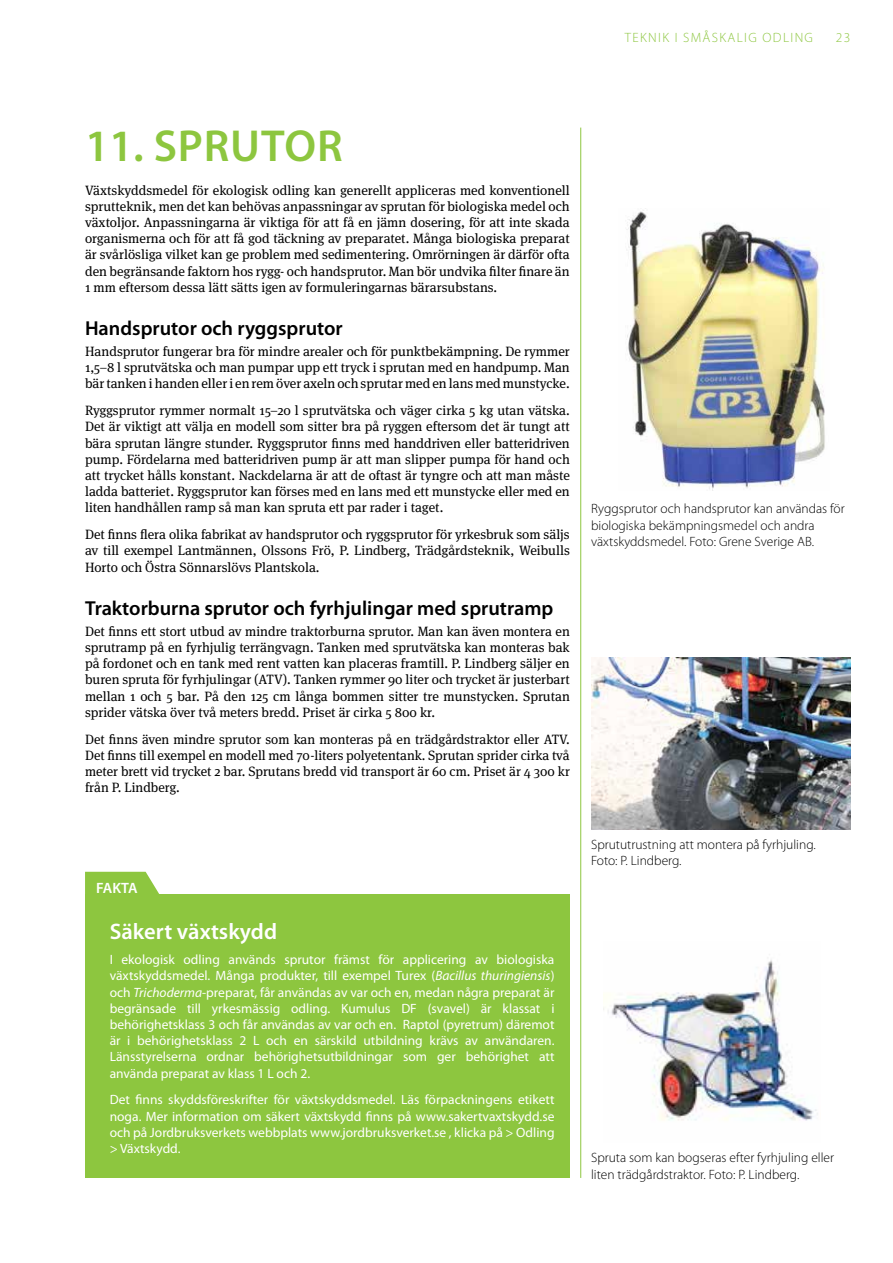
<style>
.page{position:relative;width:893px;height:1263px;background:#fff}
.page>*{position:absolute;margin:0;border:0;box-sizing:border-box;transform-origin:0 0}
.t1{font:600 45px "Myriad Pro";letter-spacing:.02em;color:#8dc63f}
.t2{font:600 22.5px "Myriad Pro";color:#fff}
.t3{font:600 20.25px "Myriad Pro";color:#000}
.t4{font:600 15px "Myriad Pro";letter-spacing:-.035em;color:#fff}
.t5{font:13.5px/16.2px "Meta Serif OT";color:#000;text-align:justify}
.t6{font:13.5px/16.2px "Myriad Pro";color:#fff;text-align:justify}
.t7{font:300 13.5px/16.2px "Myriad Pro";color:#000}
.t8{font:300 13.5px "Myriad Pro";letter-spacing:.1em;color:#8dc63f}
.s1{font-style:italic}
</style>
<div class="page">
<div style="left:85px;top:895px;width:485px;height:283px;background:#8dc63f"></div>
<hr style="left:580px;top:128px;width:1px;height:1050px;background:#8dc63f">
<img style="left:626px;top:208px;width:199px;height:283px">
<img style="left:591px;top:657px;width:259px;height:173px">
<img style="left:604px;top:960px;width:214px;height:161px">
<svg style="left:85px;top:872px;width:76px;height:23px"></svg>
<p class="t8" style="left:625px;top:29px;width:190px">TEKNIK I SMÅSKALIG ODLING</p>
<p class="t8" style="left:836px;top:29px;width:16px">23</p>
<h1 class="t1" style="left:85px;top:121px;width:259px">11. SPRUTOR</h1>
<p class="t5" style="left:85px;top:182px;width:486px">Växtskyddsmedel för ekologisk odling kan generellt appliceras med konventionell sprutteknik, men det kan behövas anpassningar av sprutan för biologiska medel och växtoljor. Anpassningarna är viktiga för att få en jämn dosering, för att inte skada organismerna och för att få god täckning av preparatet. Många biologiska preparat är svårlösliga vilket kan ge problem med sedimentering. Omrörningen är därför ofta den begränsande faktorn hos rygg- och handsprutor. Man bör undvika filter finare än 1 mm eftersom dessa lätt sätts igen av formuleringarnas bärarsubstans.</p>
<h3 class="t3" style="left:85px;top:317px;width:259px">Handsprutor och ryggsprutor</h3>
<p class="t5" style="left:85px;top:343px;width:486px">Handsprutor fungerar bra för mindre arealer och för punktbekämpning. De rymmer 1,5–8 l sprutvätska och man pumpar upp ett tryck i sprutan med en handpump. Man bär tanken i handen eller i en rem över axeln och sprutar med en lans med munstycke.</p>
<p class="t5" style="left:85px;top:403px;width:486px">Ryggsprutor rymmer normalt 15–20 l sprutvätska och väger cirka 5 kg utan vätska.<br>Det är viktigt att välja en modell som sitter bra på ryggen eftersom det är tungt att bära sprutan längre stunder. Ryggsprutor finns med handdriven eller batteridriven pump. Fördelarna med batteridriven pump är att man slipper pumpa för hand och att trycket hålls konstant. Nackdelarna är att de oftast är tyngre och att man måste ladda batteriet. Ryggsprutor kan förses med en lans med ett munstycke eller med en liten handhållen ramp så man kan spruta ett par rader i taget.</p>
<p class="t5" style="left:85px;top:527px;width:486px">Det finns flera olika fabrikat av handsprutor och ryggsprutor för yrkesbruk som säljs av till exempel Lantmännen, Olssons Frö, P. Lindberg, Trädgårdsteknik, Weibulls Horto och Östra Sönnarslövs Plantskola.</p>
<h3 class="t3" style="left:85px;top:597px;width:470px">Traktorburna sprutor och fyrhjulingar med sprutramp</h3>
<p class="t5" style="left:85px;top:623px;width:486px">Det finns ett stort utbud av mindre traktorburna sprutor. Man kan även montera en sprutramp på en fyrhjulig terrängvagn. Tanken med sprutvätska kan monteras bak på fordonet och en tank med rent vatten kan placeras framtill. P. Lindberg säljer en buren spruta för fyrhjulingar (ATV). Tanken rymmer 90 liter och trycket är justerbart mellan 1 och 5 bar. På den 125 cm långa bommen sitter tre munstycken. Sprutan sprider vätska över två meters bredd. Priset är cirka 5 800 kr.</p>
<p class="t5" style="left:85px;top:731px;width:486px">Det finns även mindre sprutor som kan monteras på en trädgårdstraktor eller ATV.<br>Det finns till exempel en modell med 70-liters polyetentank. Sprutan sprider cirka två meter brett vid trycket 2 bar. Sprutans bredd vid transport är 60 cm. Priset är 4 300 kr från P. Lindberg.</p>
<p class="t4" style="left:96px;top:879px;width:43px">FAKTA</p>
<h2 class="t2" style="left:110px;top:919px;width:169px">Säkert växtskydd</h2>
<p class="t6" style="left:110px;top:951px;width:446px">I ekologisk odling används sprutor främst för applicering av biologiska växtskyddsmedel. Många produkter, till exempel Turex (<span class="s1">Bacillus thuringiensis</span>) och <span class="s1">Trichoderma</span>-preparat, får användas av var och en, medan några preparat är begränsade till yrkesmässig odling. Kumulus DF (svavel) är klassat i behörighetsklass 3 och får användas av var och en. Raptol (pyretrum) däremot är i behörighetsklass 2 L och en särskild utbildning krävs av användaren.<br>Länsstyrelserna ordnar behörighetsutbildningar som ger behörighet att använda preparat av klass 1 L och 2.</p>
<p class="t6" style="left:110px;top:1091px;width:446px">Det finns skyddsföreskrifter för växtskyddsmedel. Läs förpackningens etikett noga. Mer information om säkert växtskydd finns på www.sakertvaxtskydd.se och på Jordbruksverkets webbplats www.jordbruksverket.se , klicka på &gt; Odling &gt; Växtskydd.</p>
<p class="t7" style="left:591px;top:501px;width:255px">Ryggsprutor och handsprutor kan användas för biologiska bekämpningsmedel och andra växtskyddsmedel. Foto: Grene Sverige AB.</p>
<p class="t7" style="left:591px;top:836px;width:226px">Sprututrustning att montera på fyrhjuling.<br>Foto: P. Lindberg.</p>
<p class="t7" style="left:591px;top:1149px;width:245px">Spruta som kan bogseras efter fyrhjuling eller liten trädgårdstraktor. Foto: P. Lindberg.</p>
</div>
